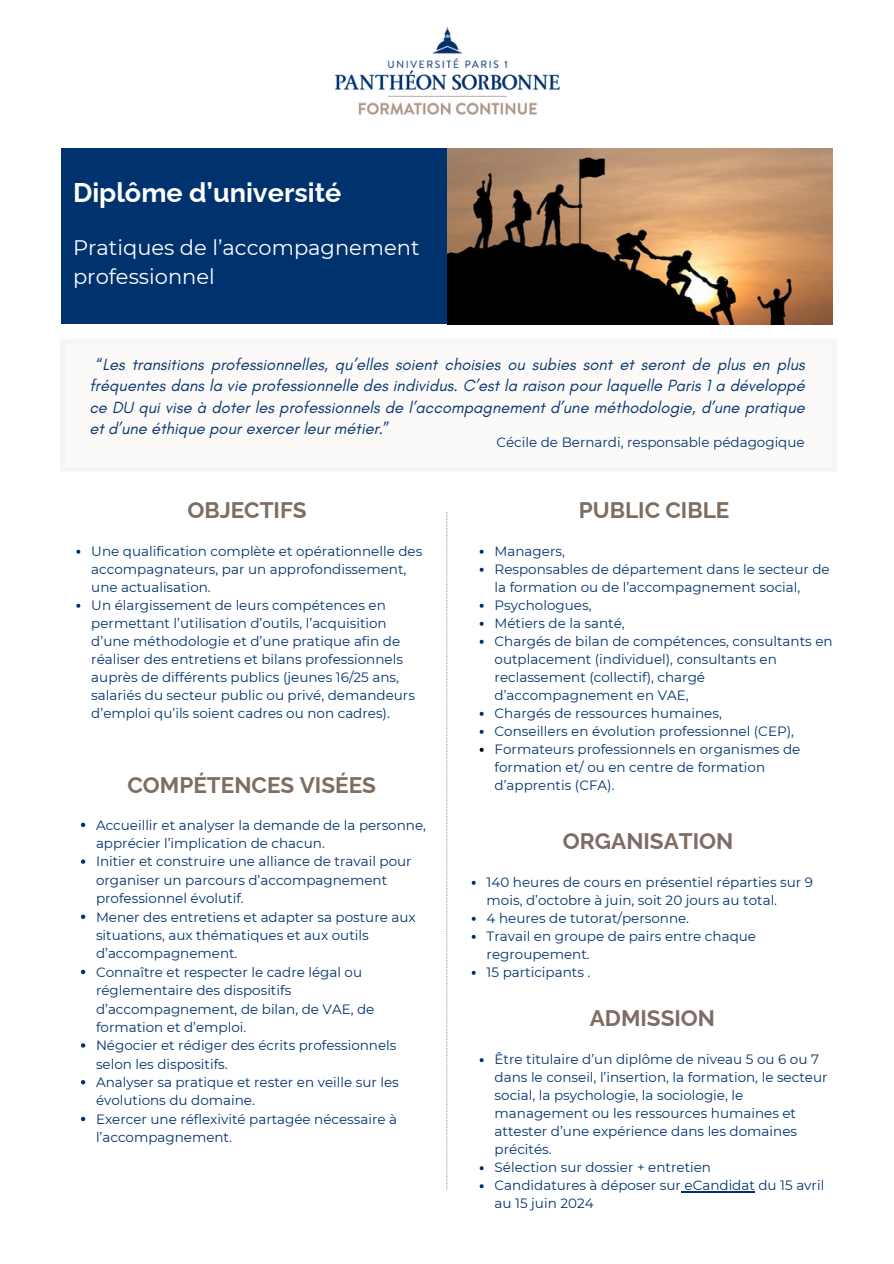
<style>
.page{position:relative;width:894px;height:1264px;background:#fff}
.page>*{position:absolute;margin:0;border:0;box-sizing:border-box;transform-origin:0 0}
.t1{font:700 27px "Raleway";color:#fff}
.t2{font:700 22.5px "Raleway";color:#7d6d62}
.t3{font:21px/29.2px "Montserrat";color:#fff}
.t4{font:italic 16.5px/21.3px "Glacial Indifference";color:#00326e;text-align:justify}
.t5{font:13.5px/18px "Montserrat";color:#00326e}
.s1{font-style:normal}
</style>
<div class="page">
<div style="left:61px;top:149px;width:386px;height:175px;background:#00326e"></div>
<img style="left:447px;top:149px;width:385px;height:175px">
<svg style="left:61px;top:339px;width:775px;height:132px"></svg>
<svg style="left:446px;top:512px;width:1px;height:678px"></svg>
<img style="left:335px;top:27px;width:225px;height:88px">
<svg style="left:479px;top:549px;width:4px;height:4px"></svg>
<svg style="left:479px;top:567px;width:4px;height:4px"></svg>
<svg style="left:479px;top:603px;width:4px;height:4px"></svg>
<svg style="left:479px;top:621px;width:4px;height:4px"></svg>
<svg style="left:479px;top:639px;width:4px;height:4px"></svg>
<svg style="left:479px;top:711px;width:4px;height:4px"></svg>
<svg style="left:479px;top:729px;width:4px;height:4px"></svg>
<svg style="left:479px;top:747px;width:4px;height:4px"></svg>
<svg style="left:81px;top:822px;width:4px;height:5px"></svg>
<svg style="left:81px;top:859px;width:4px;height:4px"></svg>
<svg style="left:81px;top:914px;width:4px;height:5px"></svg>
<svg style="left:81px;top:969px;width:4px;height:5px"></svg>
<svg style="left:81px;top:1043px;width:4px;height:4px"></svg>
<svg style="left:81px;top:1080px;width:4px;height:4px"></svg>
<svg style="left:81px;top:1116px;width:4px;height:5px"></svg>
<svg style="left:479px;top:1058px;width:4px;height:4px"></svg>
<svg style="left:479px;top:1166px;width:4px;height:4px"></svg>
<svg style="left:479px;top:1184px;width:4px;height:4px"></svg>
<hr style="left:684px;top:1191px;width:70px;height:1px;background:#00326e">
<svg style="left:471px;top:880px;width:4px;height:4px"></svg>
<svg style="left:471px;top:916px;width:4px;height:4px"></svg>
<svg style="left:471px;top:934px;width:4px;height:4px"></svg>
<svg style="left:471px;top:970px;width:4px;height:4px"></svg>
<svg style="left:76px;top:549px;width:4px;height:4px"></svg>
<svg style="left:76px;top:603px;width:4px;height:4px"></svg>
<p class="t1" style="left:73px;top:177px;width:270px">Diplôme d’université</p>
<p class="t3" style="left:73px;top:233px;width:348px">Pratiques de l’accompagnement professionnel</p>
<p class="t4" style="left:89px;top:353px;width:716px;text-indent:7px"><span class="s1">“</span>Les transitions professionnelles, qu’elles soient choisies ou subies sont et seront de plus en plus fréquentes dans la vie professionnelle des individus. C’est la raison pour laquelle Paris 1 a développé ce DU qui vise à doter les professionnels de l’accompagnement d’une méthodologie, d’une pratique et d’une éthique pour exercer leur métier.<span class="s1">”</span></p>
<h3 class="t5" style="left:496px;top:433px;width:310px">Cécile de Bernardi, responsable pédagogique</h3>
<p class="t2" style="left:187px;top:496px;width:121px">OBJECTIFS</p>
<h2 class="t5" style="left:91px;top:542px;width:332px">Une qualification complète et opérationnelle des accompagnateurs, par un approfondissement, une actualisation.</h2>
<p class="t5" style="left:91px;top:596px;width:325px">Un élargissement de leurs compétences en permettant l’utilisation d’outils, l’acquisition d’une méthodologie et d’une pratique afin de réaliser des entretiens et bilans professionnels auprès de différents publics (jeunes 16/25 ans, salariés du secteur public ou privé, demandeurs d’emploi qu’ils soient cadres ou non cadres).</p>
<h4 class="t2" style="left:578px;top:496px;width:152px">PUBLIC CIBLE</h4>
<p class="t5" style="left:494px;top:542px;width:72px">Managers,</p>
<h2 class="t5" style="left:494px;top:560px;width:336px">Responsables de département dans le secteur de la formation ou de l’accompagnement social,</h2>
<p class="t5" style="left:494px;top:596px;width:98px">Psychologues,</p>
<p class="t5" style="left:494px;top:614px;width:132px">Métiers de la santé,</p>
<h2 class="t5" style="left:494px;top:632px;width:339px">Chargés de bilan de compétences, consultants en outplacement (individuel), consultants en reclassement (collectif), chargé d’accompagnement en VAE,</h2>
<p class="t5" style="left:494px;top:704px;width:229px">Chargés de ressources humaines,</p>
<p class="t5" style="left:494px;top:722px;width:301px">Conseillers en évolution professionnel (CEP),</p>
<p class="t5" style="left:494px;top:740px;width:307px">Formateurs professionnels en organismes de formation et/ ou en centre de formation</p>
<p class="t2" style="left:127px;top:771px;width:250px">COMPÉTENCES VISÉES</p>
<p class="t5" style="left:494px;top:776px;width:121px">d’apprentis (CFA).</p>
<p class="t5" style="left:96px;top:815px;width:331px;line-height:18.5px">Accueillir et analyser la demande de la personne, apprécier l’implication de chacun.</p>
<p class="t5" style="left:96px;top:852px;width:317px;line-height:18.5px">Initier et construire une alliance de travail pour organiser un parcours d’accompagnement professionnel évolutif.</p>
<p class="t5" style="left:96px;top:907px;width:321px;line-height:18.5px">Mener des entretiens et adapter sa posture aux situations, aux thématiques et aux outils d’accompagnement.</p>
<h2 class="t5" style="left:96px;top:962px;width:280px;line-height:18.5px">Connaître et respecter le cadre légal ou réglementaire des dispositifs d’accompagnement, de bilan, de VAE, de formation et d’emploi.</h2>
<p class="t5" style="left:96px;top:1036px;width:302px;line-height:18.5px">Négocier et rédiger des écrits professionnels selon les dispositifs.</p>
<p class="t5" style="left:96px;top:1072px;width:304px;line-height:18.5px">Analyser sa pratique et rester en veille sur les évolutions du domaine.</p>
<p class="t5" style="left:96px;top:1109px;width:302px;line-height:18.5px">Exercer une réflexivité partagée nécessaire à l’accompagnement.</p>
<p class="t2" style="left:562px;top:827px;width:172px">ORGANISATION</p>
<h2 class="t5" style="left:486px;top:873px;width:328px">140 heures de cours en présentiel réparties sur 9 mois, d’octobre à juin, soit 20 jours au total.</h2>
<p class="t5" style="left:486px;top:909px;width:204px">4 heures de tutorat/personne.</p>
<p class="t5" style="left:486px;top:927px;width:271px">Travail en groupe de pairs entre chaque regroupement.</p>
<p class="t5" style="left:486px;top:963px;width:105px">15 participants .</p>
<p class="t2" style="left:589px;top:1004px;width:127px">ADMISSION</p>
<p class="t5" style="left:494px;top:1050px;width:334px">Être titulaire d’un diplôme de niveau 5 ou 6 ou 7 dans le conseil, l’insertion, la formation, le secteur social, la psychologie, la sociologie, le management ou les ressources humaines et attester d’une expérience dans les domaines précités.</p>
<p class="t5" style="left:494px;top:1158px;width:218px">Sélection sur dossier + entretien</p>
<p class="t5" style="left:494px;top:1176px;width:331px">Candidatures à déposer sur eCandidat du 15 avril au 15 juin 2024</p>
</div>
